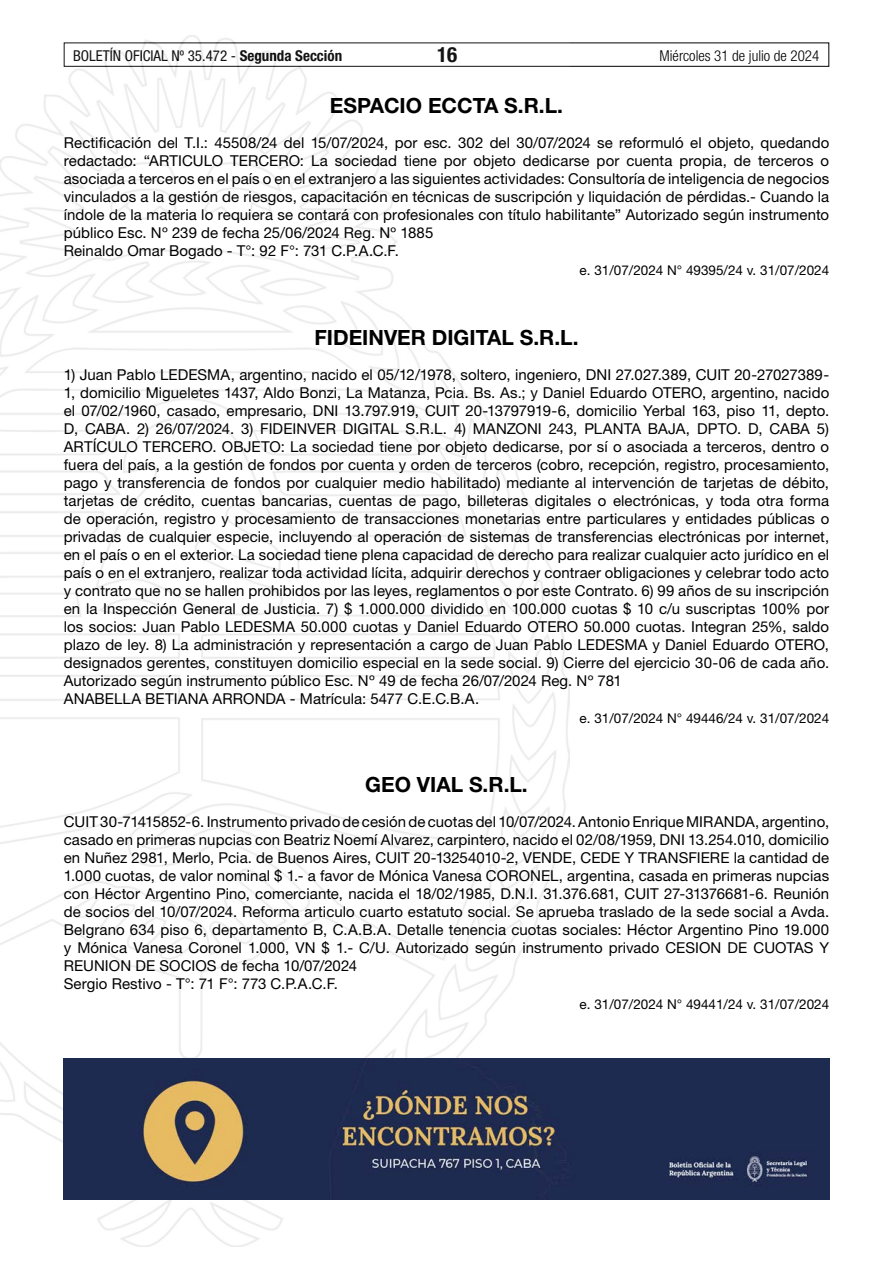
<style>
.page{position:relative;width:893px;height:1263px;background:#fff}
.page>*{position:absolute;margin:0;border:0;box-sizing:border-box;transform-origin:0 0}
.t1{font:700 21px "Helvetica Neue LT Std";color:#000}
.t2{font:700 condensed 21px "Helvetica Neue LT Std";color:#000}
.t3{font:15px/18px "Helvetica Neue LT Std";letter-spacing:.005em;color:#000}
.t4{font:condensed 15px "Helvetica Neue LT Std";color:#000}
.t5{font:300 condensed 15px "Helvetica Neue LT Std";color:#000}
.t6{font:13.5px "Helvetica Neue LT Std";color:#000}
.s1{font-weight:700}
</style>
<div class="page">
<div style="left:64px;top:43px;width:765px;height:24px;border:1px solid #000"></div>
<img style="left:0;top:35px;width:569px;height:1211px">
<img style="left:64px;top:1059px;width:765px;height:140px">
<p class="t4" style="left:73px;top:47px;width:271px">BOLETÍN OFICIAL Nº 35.472 - <span class="s1">Segunda Sección</span></p>
<h1 class="t2" style="left:437px;top:42px;width:22px">16</h1>
<p class="t5" style="left:660px;top:47px;width:161px">Miércoles 31 de julio de 2024</p>
<h1 class="t1" style="left:330px;top:92px;width:234px">ESPACIO ECCTA S.R.L.</h1>
<p class="t3" style="left:64px;top:133px;width:767px">Rectificación del T.I.: 45508/24 del 15/07/2024, por esc. 302 del 30/07/2024 se reformuló el objeto, quedando redactado: “ARTICULO TERCERO: La sociedad tiene por objeto dedicarse por cuenta propia, de terceros o asociada a terceros en el país o en el extranjero a las siguientes actividades: Consultoría de inteligencia de negocios vinculados a la gestión de riesgos, capacitación en técnicas de suscripción y liquidación de pérdidas.- Cuando la índole de la materia lo requiera se contará con profesionales con título habilitante” Autorizado según instrumento público Esc. Nº 239 de fecha 25/06/2024 Reg. Nº 1885<br>Reinaldo Omar Bogado - T°: 92 F°: 731 C.P.A.C.F.</p>
<p class="t6" style="left:580px;top:262px;width:251px">e. 31/07/2024 N° 49395/24 v. 31/07/2024</p>
<h1 class="t1" style="left:314px;top:324px;width:266px">FIDEINVER DIGITAL S.R.L.</h1>
<p class="t3" style="left:64px;top:365px;width:767px">1) Juan Pablo LEDESMA, argentino, nacido el 05/12/1978, soltero, ingeniero, DNI 27.027.389, CUIT 20-27027389- 1, domicilio Migueletes 1437, Aldo Bonzi, La Matanza, Pcia. Bs. As.; y Daniel Eduardo OTERO, argentino, nacido el 07/02/1960, casado, empresario, DNI 13.797.919, CUIT 20-13797919-6, domicilio Yerbal 163, piso 11, depto.<br>D, CABA. 2) 26/07/2024. 3) FIDEINVER DIGITAL S.R.L. 4) MANZONI 243, PLANTA BAJA, DPTO. D, CABA 5)<br>ARTÍCULO TERCERO. OBJETO: La sociedad tiene por objeto dedicarse, por sí o asociada a terceros, dentro o fuera del país, a la gestión de fondos por cuenta y orden de terceros (cobro, recepción, registro, procesamiento, pago y transferencia de fondos por cualquier medio habilitado) mediante al intervención de tarjetas de débito, tarjetas de crédito, cuentas bancarias, cuentas de pago, billeteras digitales o electrónicas, y toda otra forma de operación, registro y procesamiento de transacciones monetarias entre particulares y entidades públicas o privadas de cualquier especie, incluyendo al operación de sistemas de transferencias electrónicas por internet, en el país o en el exterior. La sociedad tiene plena capacidad de derecho para realizar cualquier acto jurídico en el país o en el extranjero, realizar toda actividad lícita, adquirir derechos y contraer obligaciones y celebrar todo acto y contrato que no se hallen prohibidos por las leyes, reglamentos o por este Contrato. 6) 99 años de su inscripción en la Inspección General de Justicia. 7) $ 1.000.000 dividido en 100.000 cuotas $ 10 c/u suscriptas 100% por los socios: Juan Pablo LEDESMA 50.000 cuotas y Daniel Eduardo OTERO 50.000 cuotas. Integran 25%, saldo plazo de ley. 8) La administración y representación a cargo de Juan Pablo LEDESMA y Daniel Eduardo OTERO, designados gerentes, constituyen domicilio especial en la sede social. 9) Cierre del ejercicio 30-06 de cada año.<br>Autorizado según instrumento público Esc. Nº 49 de fecha 26/07/2024 Reg. Nº 781<br>ANABELLA BETIANA ARRONDA - Matrícula: 5477 C.E.C.B.A.</p>
<p class="t6" style="left:580px;top:710px;width:251px">e. 31/07/2024 N° 49446/24 v. 31/07/2024</p>
<h1 class="t1" style="left:365px;top:772px;width:164px">GEO VIAL S.R.L.</h1>
<p class="t3" style="left:64px;top:813px;width:767px">CUIT 30-71415852-6. Instrumento privado de cesión de cuotas del 10/07/2024. Antonio Enrique MIRANDA, argentino, casado en primeras nupcias con Beatriz Noemí Alvarez, carpintero, nacido el 02/08/1959, DNI 13.254.010, domicilio en Nuñez 2981, Merlo, Pcia. de Buenos Aires, CUIT 20-13254010-2, VENDE, CEDE Y TRANSFIERE la cantidad de 1.000 cuotas, de valor nominal $ 1.- a favor de Mónica Vanesa CORONEL, argentina, casada en primeras nupcias con Héctor Argentino Pino, comerciante, nacida el 18/02/1985, D.N.I. 31.376.681, CUIT 27-31376681-6. Reunión de socios del 10/07/2024. Reforma articulo cuarto estatuto social. Se aprueba traslado de la sede social a Avda.<br>Belgrano 634 piso 6, departamento B, C.A.B.A. Detalle tenencia cuotas sociales: Héctor Argentino Pino 19.000 y Mónica Vanesa Coronel 1.000, VN $ 1.- C/U. Autorizado según instrumento privado CESION DE CUOTAS Y REUNION DE SOCIOS de fecha 10/07/2024<br>Sergio Restivo - T°: 71 F°: 773 C.P.A.C.F.</p>
<p class="t6" style="left:580px;top:996px;width:251px">e. 31/07/2024 N° 49441/24 v. 31/07/2024</p>
</div>
